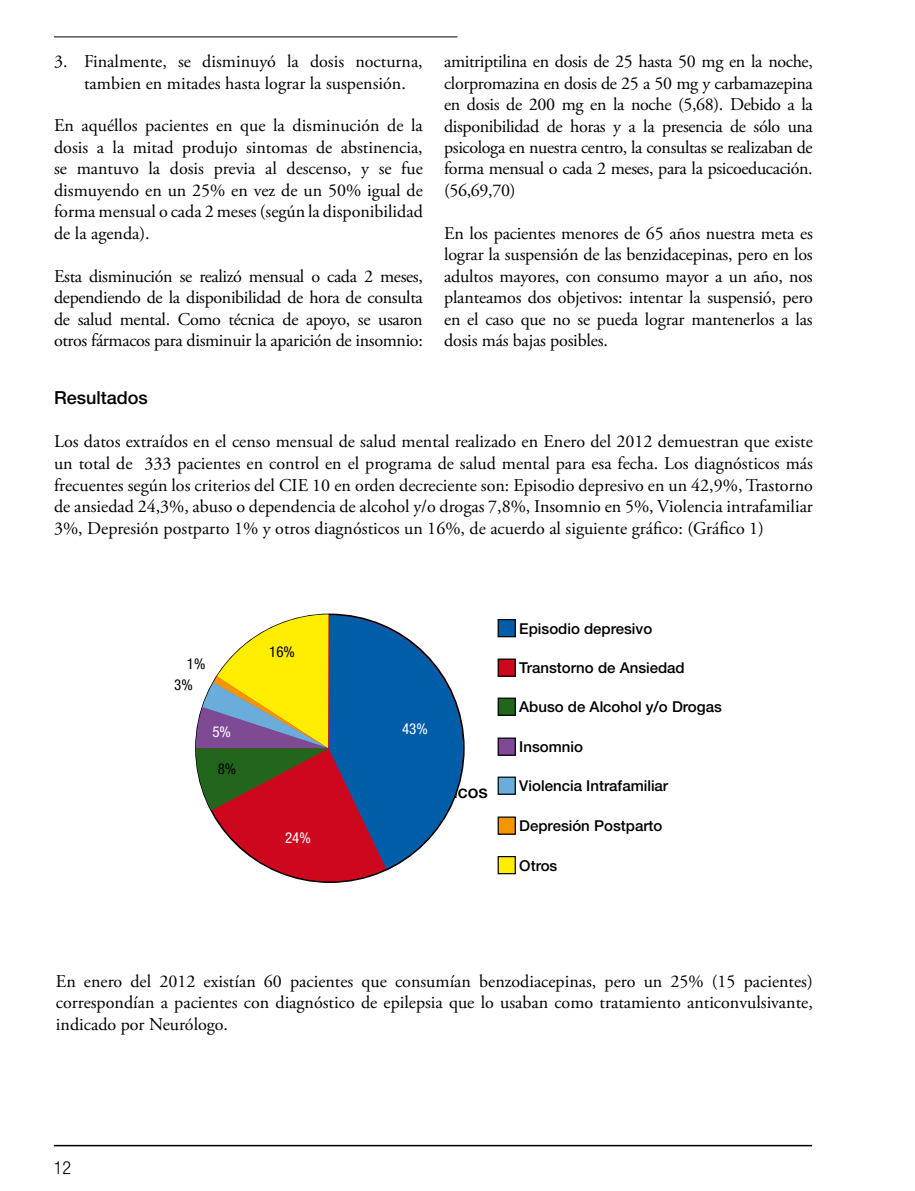
<style>
.page{position:relative;width:915px;height:1191px;background:#fff}
.page>*{position:absolute;margin:0;border:0;box-sizing:border-box;transform-origin:0 0}
.t1{font:18px/21.5px "Adobe Garamond Pro";color:#000;text-align:justify}
.t2{font:500 18px "Helvetica Neue LT Std";color:#000}
.t3{font:300 condensed 18px "Helvetica Neue LT Std";color:#000}
.t4{font:500 15px "Helvetica Neue LT Std";color:#000}
.t5{font:condensed 15px "Helvetica Neue LT Std";color:#000}
.t6{font:condensed 15px "Helvetica Neue LT Std";color:#fff}
</style>
<div class="page">
<hr style="left:54px;top:1144px;width:757px;height:2px;background:#000">
<hr style="left:54px;top:37px;width:403px;height:1px;background:#000">
<div style="left:498px;top:619px;width:17px;height:17px;background:#005da8"></div>
<div style="left:497px;top:619px;width:18px;height:18px;border:1px solid #000"></div>
<div style="left:498px;top:698px;width:17px;height:17px;background:#22661e"></div>
<div style="left:497px;top:697px;width:18px;height:19px;border:1px solid #000"></div>
<div style="left:498px;top:777px;width:17px;height:17px;background:#6aacda"></div>
<div style="left:497px;top:776px;width:18px;height:19px;border:1px solid #000"></div>
<div style="left:498px;top:659px;width:17px;height:17px;background:#cd071e"></div>
<div style="left:497px;top:658px;width:18px;height:19px;border:1px solid #000"></div>
<div style="left:498px;top:738px;width:17px;height:17px;background:#7e4a94"></div>
<div style="left:497px;top:737px;width:18px;height:19px;border:1px solid #000"></div>
<div style="left:498px;top:817px;width:17px;height:17px;background:#f39400"></div>
<div style="left:498px;top:856px;width:17px;height:17px;background:#ffed00"></div>
<div style="left:497px;top:856px;width:18px;height:18px;border:1px solid #000"></div>
<svg style="left:196px;top:614px;width:267px;height:256px"></svg>
<p class="t1" style="left:84px;top:51px;width:340px;text-indent:-30px">3. Finalmente, se disminuyó la dosis nocturna, tambien en mitades hasta lograr la suspensión.</p>
<p class="t1" style="left:54px;top:116px;width:370px">En aquéllos pacientes en que la disminución de la dosis a la mitad produjo sintomas de abstinencia, se mantuvo la dosis previa al descenso, y se fue dismuyendo en un 25% en vez de un 50% igual de forma mensual o cada 2 meses (según la disponibilidad de la agenda).</p>
<p class="t1" style="left:54px;top:266px;width:370px">Esta disminución se realizó mensual o cada 2 meses, dependiendo de la disponibilidad de hora de consulta de salud mental. Como técnica de apoyo, se usaron otros fármacos para disminuir la aparición de insomnio:</p>
<p class="t1" style="left:444px;top:51px;width:370px">amitriptilina en dosis de 25 hasta 50 mg en la noche, clorpromazina en dosis de 25 a 50 mg y carbamazepina en dosis de 200 mg en la noche (5,68). Debido a la disponibilidad de horas y a la presencia de sólo una psicologa en nuestra centro, la consultas se realizaban de forma mensual o cada 2 meses, para la psicoeducación. (56,69,70)</p>
<p class="t1" style="left:444px;top:223px;width:370px">En los pacientes menores de 65 años nuestra meta es lograr la suspensión de las benzidacepinas, pero en los adultos mayores, con consumo mayor a un año, nos planteamos dos objetivos: intentar la suspensió, pero en el caso que no se pueda lograr mantenerlos a las dosis más bajas posibles.</p>
<p class="t2" style="left:54px;top:387px;width:95px">Resultados</p>
<p class="t1" style="left:54px;top:431px;width:760px">Los datos extraídos en el censo mensual de salud mental realizado en Enero del 2012 demuestran que existe un total de 333 pacientes en control en el programa de salud mental para esa fecha. Los diagnósticos más frecuentes según los criterios del CIE 10 en orden decreciente son: Episodio depresivo en un 42,9%, Trastorno de ansiedad 24,3%, abuso o dependencia de alcohol y/o drogas 7,8%, Insomnio en 5%, Violencia intrafamiliar 3%, Depresión postparto 1% y otros diagnósticos un 16%, de acuerdo al siguiente gráfico: (Gráfico 1)</p>
<p class="t5" style="left:187px;top:655px;width:20px">1%</p>
<p class="t5" style="left:174px;top:676px;width:20px">3%</p>
<p class="t6" style="left:212px;top:723px;width:20px">5%</p>
<p class="t5" style="left:218px;top:760px;width:20px">8%</p>
<p class="t5" style="left:269px;top:643px;width:27px">16%</p>
<p class="t6" style="left:285px;top:829px;width:27px">24%</p>
<p class="t6" style="left:402px;top:720px;width:27px">43%</p>
<p class="t4" style="left:519px;top:619px;width:134px">Episodio depresivo</p>
<p class="t4" style="left:519px;top:658px;width:167px">Transtorno de Ansiedad</p>
<p class="t4" style="left:519px;top:698px;width:204px">Abuso de Alcohol y/o Drogas</p>
<p class="t4" style="left:519px;top:737px;width:65px">Insomnio</p>
<p class="t4" style="left:519px;top:776px;width:150px">Violencia Intrafamiliar</p>
<p class="t4" style="left:519px;top:816px;width:145px">Depresión Postparto</p>
<p class="t4" style="left:519px;top:856px;width:40px">Otros</p>
<p class="t1" style="left:56px;top:971px;width:758px">En enero del 2012 existían 60 pacientes que consumían benzodiacepinas, pero un 25% (15 pacientes) correspondían a pacientes con diagnóstico de epilepsia que lo usaban como tratamiento anticonvulsivante, indicado por Neurólogo.</p>
<p class="t3" style="left:54px;top:1157px;width:19px">12</p>
</div>
